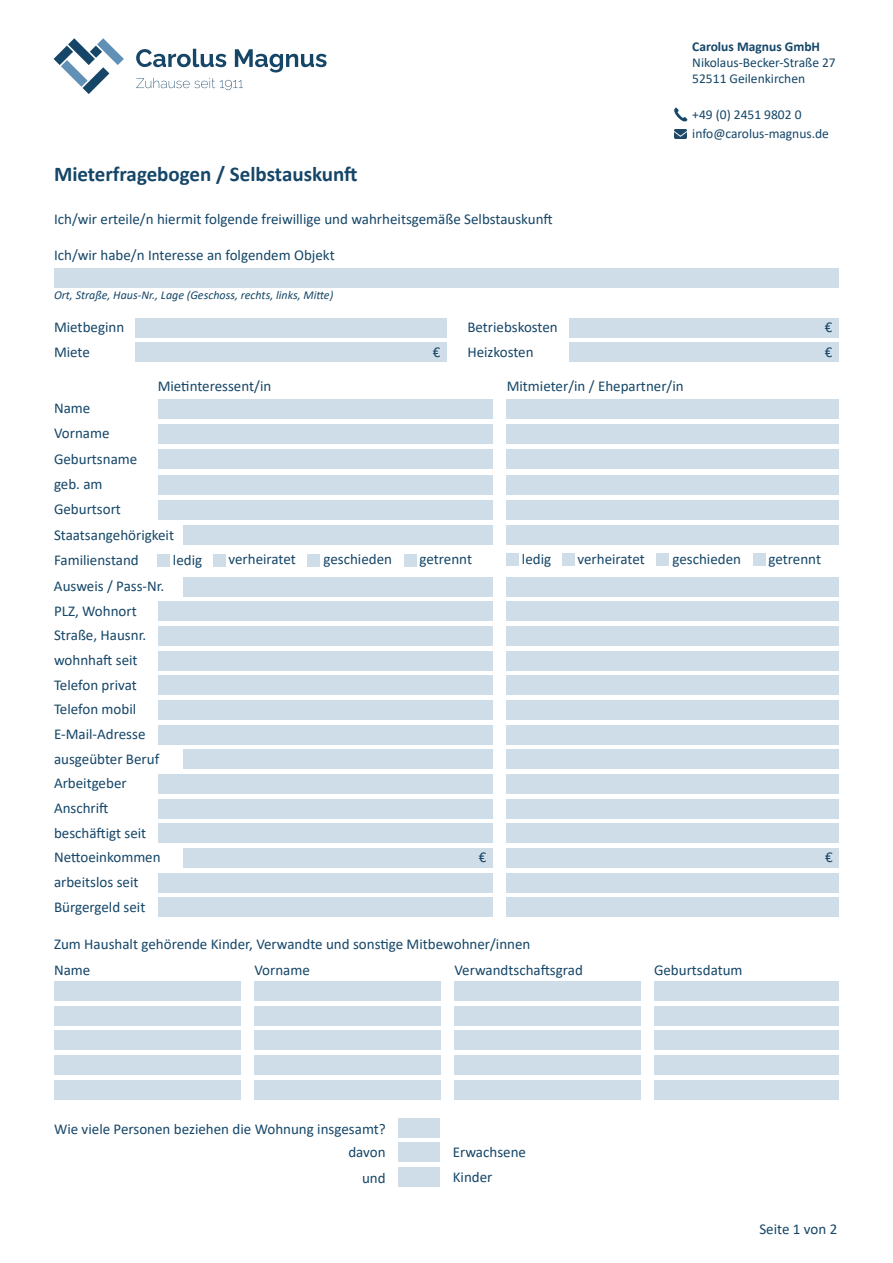
<style>
.page{position:relative;width:893px;height:1263px;background:#fff}
.page>*{position:absolute;margin:0;border:0;box-sizing:border-box;transform-origin:0 0}
.t1{font:700 21px "Calibri";color:#154668}
.t2{font:15px/24.6px "Calibri";color:#154668}
.t3{font:13.5px/16.2px "Calibri";color:#154668}
.t4{font:700 13.5px "Calibri";color:#154668}
.t5{font:italic 12px "Calibri";color:#154668}
</style>
<div class="page">
<div style="left:135px;top:343px;width:311px;height:19px;background:#cfdde8"></div>
<svg style="left:674px;top:129px;width:13px;height:10px"></svg>
<svg style="left:674px;top:108px;width:13px;height:14px"></svg>
<svg style="left:54px;top:38px;width:70px;height:56px"></svg>
<svg style="left:136px;top:49px;width:90px;height:18px"></svg>
<svg style="left:235px;top:49px;width:92px;height:23px"></svg>
<svg style="left:136px;top:78px;width:107px;height:12px"></svg>
<div style="left:54px;top:268px;width:785px;height:20px;background:#cfdde8"></div>
<div style="left:135px;top:318px;width:311px;height:19px;background:#cfdde8"></div>
<div style="left:570px;top:318px;width:269px;height:19px;background:#cfdde8"></div>
<div style="left:570px;top:343px;width:269px;height:19px;background:#cfdde8"></div>
<div style="left:158px;top:399px;width:334px;height:19px;background:#cfdde8"></div>
<div style="left:507px;top:399px;width:332px;height:19px;background:#cfdde8"></div>
<div style="left:158px;top:424px;width:334px;height:20px;background:#cfdde8"></div>
<div style="left:507px;top:424px;width:332px;height:20px;background:#cfdde8"></div>
<div style="left:158px;top:450px;width:334px;height:19px;background:#cfdde8"></div>
<div style="left:507px;top:450px;width:332px;height:19px;background:#cfdde8"></div>
<div style="left:158px;top:475px;width:334px;height:19px;background:#cfdde8"></div>
<div style="left:507px;top:475px;width:332px;height:19px;background:#cfdde8"></div>
<div style="left:158px;top:500px;width:334px;height:20px;background:#cfdde8"></div>
<div style="left:507px;top:500px;width:332px;height:20px;background:#cfdde8"></div>
<div style="left:183px;top:526px;width:309px;height:19px;background:#cfdde8"></div>
<div style="left:507px;top:526px;width:332px;height:19px;background:#cfdde8"></div>
<div style="left:183px;top:577px;width:309px;height:19px;background:#cfdde8"></div>
<div style="left:507px;top:577px;width:332px;height:19px;background:#cfdde8"></div>
<div style="left:158px;top:602px;width:334px;height:19px;background:#cfdde8"></div>
<div style="left:507px;top:602px;width:332px;height:19px;background:#cfdde8"></div>
<div style="left:158px;top:626px;width:334px;height:20px;background:#cfdde8"></div>
<div style="left:507px;top:626px;width:332px;height:20px;background:#cfdde8"></div>
<div style="left:158px;top:651px;width:334px;height:19px;background:#cfdde8"></div>
<div style="left:507px;top:651px;width:332px;height:19px;background:#cfdde8"></div>
<div style="left:158px;top:676px;width:334px;height:19px;background:#cfdde8"></div>
<div style="left:507px;top:676px;width:332px;height:19px;background:#cfdde8"></div>
<div style="left:158px;top:700px;width:334px;height:20px;background:#cfdde8"></div>
<div style="left:507px;top:700px;width:332px;height:20px;background:#cfdde8"></div>
<div style="left:158px;top:725px;width:334px;height:19px;background:#cfdde8"></div>
<div style="left:507px;top:725px;width:332px;height:19px;background:#cfdde8"></div>
<div style="left:183px;top:750px;width:309px;height:19px;background:#cfdde8"></div>
<div style="left:507px;top:750px;width:332px;height:19px;background:#cfdde8"></div>
<div style="left:158px;top:774px;width:334px;height:20px;background:#cfdde8"></div>
<div style="left:507px;top:774px;width:332px;height:20px;background:#cfdde8"></div>
<div style="left:158px;top:799px;width:334px;height:19px;background:#cfdde8"></div>
<div style="left:507px;top:799px;width:332px;height:19px;background:#cfdde8"></div>
<div style="left:158px;top:823px;width:334px;height:20px;background:#cfdde8"></div>
<div style="left:507px;top:823px;width:332px;height:20px;background:#cfdde8"></div>
<div style="left:183px;top:848px;width:309px;height:20px;background:#cfdde8"></div>
<div style="left:507px;top:848px;width:332px;height:20px;background:#cfdde8"></div>
<div style="left:158px;top:873px;width:334px;height:19px;background:#cfdde8"></div>
<div style="left:507px;top:873px;width:332px;height:19px;background:#cfdde8"></div>
<div style="left:158px;top:897px;width:334px;height:20px;background:#cfdde8"></div>
<div style="left:507px;top:897px;width:332px;height:20px;background:#cfdde8"></div>
<div style="left:54px;top:981px;width:186px;height:20px;background:#cfdde8"></div>
<div style="left:254px;top:981px;width:186px;height:20px;background:#cfdde8"></div>
<div style="left:454px;top:981px;width:186px;height:20px;background:#cfdde8"></div>
<div style="left:654px;top:981px;width:185px;height:20px;background:#cfdde8"></div>
<div style="left:54px;top:1006px;width:186px;height:19px;background:#cfdde8"></div>
<div style="left:254px;top:1006px;width:186px;height:19px;background:#cfdde8"></div>
<div style="left:454px;top:1006px;width:186px;height:19px;background:#cfdde8"></div>
<div style="left:654px;top:1006px;width:185px;height:19px;background:#cfdde8"></div>
<div style="left:54px;top:1031px;width:186px;height:19px;background:#cfdde8"></div>
<div style="left:254px;top:1031px;width:186px;height:19px;background:#cfdde8"></div>
<div style="left:454px;top:1031px;width:186px;height:19px;background:#cfdde8"></div>
<div style="left:654px;top:1031px;width:185px;height:19px;background:#cfdde8"></div>
<div style="left:54px;top:1055px;width:186px;height:20px;background:#cfdde8"></div>
<div style="left:254px;top:1055px;width:186px;height:20px;background:#cfdde8"></div>
<div style="left:454px;top:1055px;width:186px;height:20px;background:#cfdde8"></div>
<div style="left:654px;top:1055px;width:185px;height:20px;background:#cfdde8"></div>
<div style="left:54px;top:1080px;width:186px;height:19px;background:#cfdde8"></div>
<div style="left:254px;top:1080px;width:186px;height:19px;background:#cfdde8"></div>
<div style="left:454px;top:1080px;width:186px;height:19px;background:#cfdde8"></div>
<div style="left:654px;top:1080px;width:185px;height:19px;background:#cfdde8"></div>
<div style="left:398px;top:1118px;width:42px;height:19px;background:#cfdde8"></div>
<div style="left:398px;top:1143px;width:42px;height:19px;background:#cfdde8"></div>
<div style="left:398px;top:1168px;width:42px;height:19px;background:#cfdde8"></div>
<div style="left:158px;top:554px;width:12px;height:13px;background:#cfdde8"></div>
<div style="left:213px;top:554px;width:12px;height:13px;background:#cfdde8"></div>
<div style="left:308px;top:554px;width:12px;height:13px;background:#cfdde8"></div>
<div style="left:404px;top:554px;width:12px;height:13px;background:#cfdde8"></div>
<div style="left:507px;top:553px;width:12px;height:13px;background:#cfdde8"></div>
<div style="left:562px;top:553px;width:12px;height:13px;background:#cfdde8"></div>
<div style="left:657px;top:553px;width:12px;height:13px;background:#cfdde8"></div>
<div style="left:753px;top:553px;width:12px;height:13px;background:#cfdde8"></div>
<h1 class="t1" style="left:54px;top:159px;width:305px">Mieterfragebogen / Selbstauskunft</h1>
<p class="t2" style="left:54px;top:206px;width:500px">Ich/wir erteile/n hiermit folgende freiwillige und wahrheitsgemäße Selbstauskunft</p>
<p class="t2" style="left:54px;top:242px;width:282px">Ich/wir habe/n Interesse an folgendem Objekt</p>
<p class="t5" style="left:54px;top:286px;width:281px">Ort, Straße, Haus-Nr., Lage (Geschoss, rechts, links, Mitte)</p>
<p class="t2" style="left:54px;top:314px;width:72px;line-height:25.3px">Mietbeginn<br>Miete</p>
<p class="t2" style="left:467px;top:314px;width:92px">Betriebskosten</p>
<p class="t2" style="left:433px;top:340px;width:9px">€</p>
<p class="t2" style="left:467px;top:340px;width:68px">Heizkosten</p>
<p class="t4" style="left:692px;top:36px;width:129px">Carolus Magnus GmbH</p>
<p class="t3" style="left:692px;top:54px;width:145px">Nikolaus-Becker-Straße 27<br>52511 Geilenkirchen</p>
<p class="t3" style="left:692px;top:104px;width:138px;line-height:19.5px">+49 (0) 2451 9802 0 info@carolus-magnus.de</p>
<p class="t2" style="left:825px;top:314px;width:9px">€ €</p>
<p class="t2" style="left:158px;top:373px;width:115px">Mietinteressent/in</p>
<p class="t2" style="left:507px;top:373px;width:179px">Mitmieter/in / Ehepartner/in</p>
<p class="t2" style="left:54px;top:395px;width:122px;line-height:25.3px">Name<br>Vorname<br>Geburtsname<br>geb. am<br>Geburtsort<br>Staatsangehörigkeit<br>Familienstand</p>
<p class="t2" style="left:522px;top:546px;width:31px">ledig</p>
<p class="t2" style="left:577px;top:546px;width:69px">verheiratet</p>
<p class="t2" style="left:672px;top:546px;width:70px">geschieden</p>
<p class="t2" style="left:769px;top:546px;width:54px">getrennt</p>
<p class="t2" style="left:173px;top:547px;width:31px">ledig</p>
<p class="t2" style="left:228px;top:547px;width:69px">verheiratet</p>
<p class="t2" style="left:323px;top:547px;width:70px">geschieden</p>
<p class="t2" style="left:420px;top:547px;width:54px">getrennt</p>
<p class="t2" style="left:54px;top:573px;width:112px">Ausweis / Pass-Nr.<br>PLZ, Wohnort<br>Straße, Hausnr. wohnhaft seit<br>Telefon privat<br>Telefon mobil<br>E-Mail-Adresse ausgeübter Beruf<br>Arbeitgeber<br>Anschrift beschäftigt seit<br>Nettoeinkommen</p>
<p class="t2" style="left:479px;top:844px;width:9px">€</p>
<p class="t2" style="left:825px;top:844px;width:9px">€</p>
<p class="t2" style="left:54px;top:869px;width:93px">arbeitslos seit<br>Bürgergeld seit</p>
<p class="t2" style="left:54px;top:931px;width:478px;line-height:25.3px">Zum Haushalt gehörende Kinder, Verwandte und sonstige Mitbewohner/innen<br>Name</p>
<p class="t2" style="left:254px;top:957px;width:57px">Vorname</p>
<p class="t2" style="left:454px;top:957px;width:130px">Verwandtschaftsgrad</p>
<p class="t2" style="left:654px;top:957px;width:90px">Geburtsdatum</p>
<p class="t2" style="left:54px;top:1116px;width:333px;line-height:23.5px;text-align:right">Wie viele Personen beziehen die Wohnung insgesamt? davon</p>
<p class="t2" style="left:453px;top:1140px;width:75px">Erwachsene</p>
<p class="t2" style="left:362px;top:1165px;width:25px">und</p>
<p class="t2" style="left:453px;top:1164px;width:41px">Kinder</p>
<p class="t2" style="left:759px;top:1216px;width:79px">Seite 1 von 2</p>
</div>
